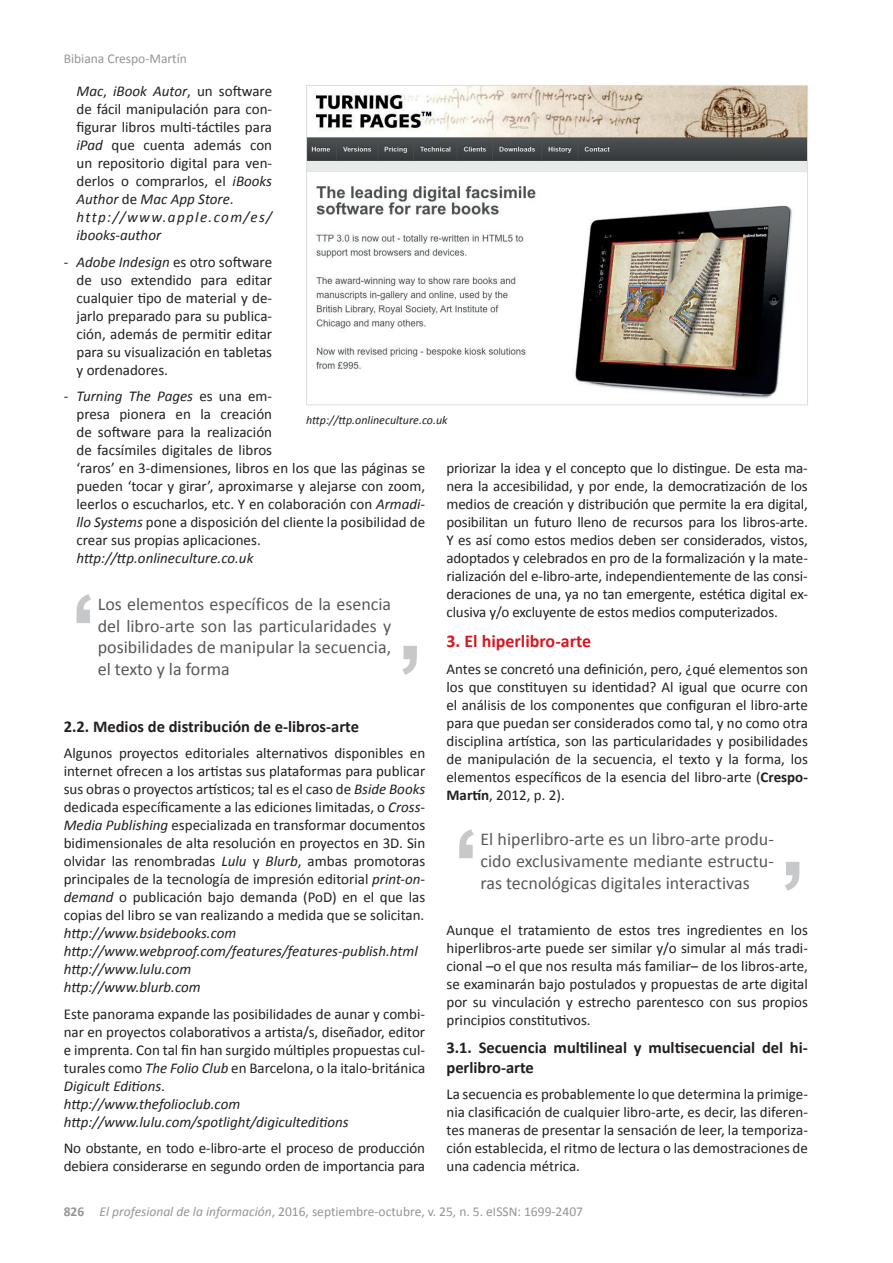
<style>
.page{position:relative;width:893px;height:1263px;background:#fff}
.page>*{position:absolute;margin:0;border:0;box-sizing:border-box;transform-origin:0 0}
.t1{font:18px/21.6px "Calibri";color:#57585a;text-align:justify}
.t2{font:700 18px "Calibri";color:#d7171f}
.t3{font:700 16.5px/19.8px "Calibri";color:#231f20}
.t4{font:15px/18px "Calibri";color:#231f20;text-align:justify}
.t5{font:italic 15px/18px "Calibri";color:#231f20}
.t6{font:13.5px "Calibri";color:#939598}
.t7{font:italic 12px "Calibri";color:#231f20}
.s1{font-style:italic}
.s2{font-weight:700}
</style>
<div class="page">
<svg style="left:402px;top:646px;width:15px;height:29px"></svg>
<svg style="left:77px;top:594px;width:14px;height:29px"></svg>
<svg style="left:785px;top:862px;width:14px;height:29px"></svg>
<svg style="left:459px;top:829px;width:15px;height:29px"></svg>
<img style="left:308px;top:87px;width:498px;height:312px">
<div style="left:306px;top:85px;width:502px;height:320px;border:1px solid #dcdddf"></div>
<p class="t6" style="left:64px;top:50px;width:125px">Bibiana Crespo-Martín</p>
<p class="t4" style="left:77px;top:82px;width:197px;text-align:left"><span class="s1">Mac</span>, <span class="s1">iBook Autor</span>, un software de fácil manipulación para con&shy;figurar libros multi-táctiles para <span class="s1">iPad</span> que cuenta además con un repositorio digital para ven&shy;derlos o comprarlos, el <span class="s1">iBooks<br>Author</span> de <span class="s1">Mac App Store</span>. <span class="s1">http://www.apple.com/es/ ibooks-author</span></p>
<p class="t4" style="left:77px;top:253px;width:197px;text-indent:-13px">- <span class="s1">Adobe Indesign</span> es otro software de uso extendido para editar cualquier tipo de material y de&shy;jarlo preparado para su publica&shy;ción, además de permitir editar para su visualización en tabletas y ordenadores.</p>
<p class="t4" style="left:77px;top:387px;width:350px;text-align:left;text-indent:-13px">- <span class="s1">Turning The Pages</span> es una em-<br>presa pionera en la creación<br>de software para la realización<br>de facsímiles digitales de libros<br>‘raros’ en 3-dimensiones, libros en los que las páginas se pueden ‘tocar y girar’, aproximarse y alejarse con zoom, leerlos o escucharlos, etc. Y en colaboración con <span class="s1">Armadi&shy;llo Systems</span> pone a disposición del cliente la posibilidad de crear sus propias aplicaciones.</p>
<p class="t5" style="left:77px;top:549px;width:178px">http://ttp.onlineculture.co.uk</p>
<p class="t7" style="left:306px;top:412px;width:143px">http://ttp.onlineculture.co.uk</p>
<p class="t4" style="left:446px;top:459px;width:363px">priorizar la idea y el concepto que lo distingue. De esta ma&shy;nera la accesibilidad, y por ende, la democratización de los medios de creación y distribución que permite la era digital, posibilitan un futuro lleno de recursos para los libros-arte.<br>Y es así como estos medios deben ser considerados, vistos, adoptados y celebrados en pro de la formalización y la mate&shy;rialización del e-libro-arte, independientemente de las consi&shy;deraciones de una, ya no tan emergente, estética digital ex&shy;clusiva y/o excluyente de estos medios computerizados.</p>
<p class="t2" style="left:446px;top:630px;width:146px">3. El hiperlibro-arte</p>
<p class="t4" style="left:446px;top:660px;width:363px">Antes se concretó una definición, pero, ¿qué elementos son los que constituyen su identidad? Al igual que ocurre con el análisis de los componentes que configuran el libro-arte para que puedan ser considerados como tal, y no como otra disciplina artística, son las particularidades y posibilidades de manipulación de la secuencia, el texto y la forma, los elementos específicos de la esencia del libro-arte (<span class="s2">Crespo-Martín</span>, 2012, p. 2).</p>
<p class="t1" style="left:98px;top:593px;width:295px">Los elementos específicos de la esencia del libro-arte son las particularidades y posibilidades de manipular la secuencia, el texto y la forma</p>
<p class="t3" style="left:64px;top:716px;width:297px">2.2. Medios de distribución de e-libros-arte</p>
<p class="t4" style="left:64px;top:744px;width:363px">Algunos proyectos editoriales alternativos disponibles en internet ofrecen a los artistas sus plataformas para publicar sus obras o proyectos artísticos; tal es el caso de <span class="s1">Bside Books </span>dedicada específicamente a las ediciones limitadas, o <span class="s1">Cross-Media Publishing</span> especializada en transformar documentos bidimensionales de alta resolución en proyectos en 3D. Sin olvidar las renombradas <span class="s1">Lulu</span> y <span class="s1">Blurb</span>, ambas promotoras principales de la tecnología de impresión editorial <span class="s1">print-on&shy;demand</span> o publicación bajo demanda (PoD) en el que las copias del libro se van realizando a medida que se solicitan.</p>
<p class="t5" style="left:64px;top:923px;width:356px">http://www.bsidebooks.com http://www.webproof.com/features/features-publish.html http://www.lulu.com<br>http://www.blurb.com</p>
<p class="t4" style="left:64px;top:1005px;width:363px;text-align:left">Este panorama expande las posibilidades de aunar y combi&shy;nar en proyectos colaborativos a artista/s, diseñador, editor e imprenta. Con tal fin han surgido múltiples propuestas cul&shy;turales como <span class="s1">The Folio Club</span> en Barcelona, o la italo-británica <span class="s1">Digicult Editions</span>.<br><span class="s1">http://www.thefolioclub.com http://www.lulu.com/spotlight/digiculteditions</span></p>
<p class="t4" style="left:64px;top:1139px;width:363px">No obstante, en todo e-libro-arte el proceso de producción debiera considerarse en segundo orden de importancia para</p>
<p class="t1" style="left:480px;top:829px;width:295px">El hiperlibro-arte es un libro-arte produ&shy;cido exclusivamente mediante estructu&shy;ras tecnológicas digitales interactivas</p>
<p class="t4" style="left:446px;top:920px;width:363px">Aunque el tratamiento de estos tres ingredientes en los hiperlibros-arte puede ser similar y/o simular al más tradi&shy;cional –o el que nos resulta más familiar– de los libros-arte, se examinarán bajo postulados y propuestas de arte digital por su vinculación y estrecho parentesco con sus propios principios constitutivos.</p>
<p class="t3" style="left:446px;top:1037px;width:363px">3.1. Secuencia multilineal y multisecuencial del hi&shy;perlibro-arte</p>
<p class="t4" style="left:446px;top:1085px;width:363px">La secuencia es probablemente lo que determina la primige&shy;nia clasificación de cualquier libro-arte, es decir, las diferen&shy;tes maneras de presentar la sensación de leer, la temporiza&shy;ción establecida, el ritmo de lectura o las demostraciones de una cadencia métrica.</p>
<p class="t6" style="left:64px;top:1203px;width:521px"><span class="s2">826</span> <span class="s1">El profesional de la información</span>, 2016, septiembre-octubre, v. 25, n. 5. eISSN: 1699-2407</p>
</div>
